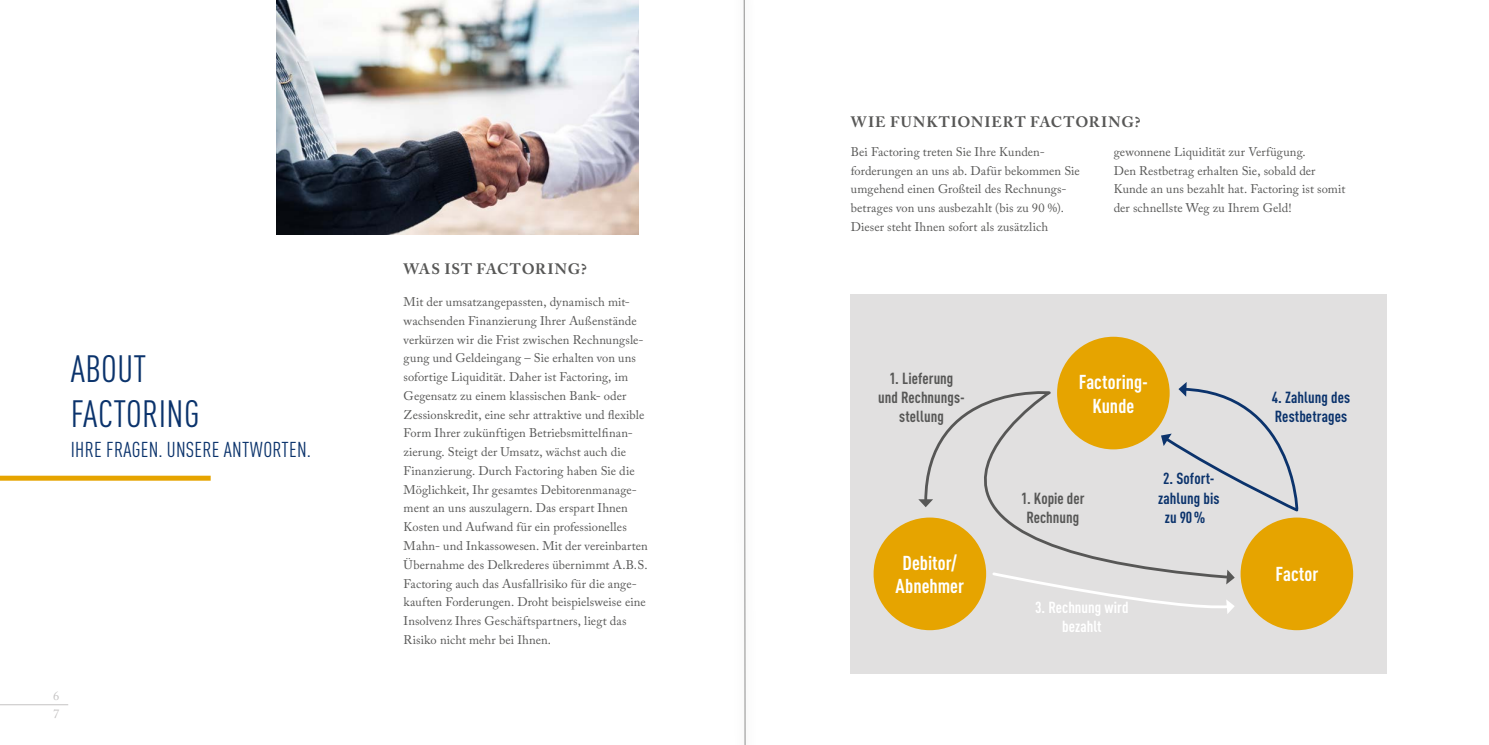
<style>
.page{position:relative;width:1489px;height:745px;background:#fff}
.page>*{position:absolute;margin:0;border:0;box-sizing:border-box;transform-origin:0 0}
.t1{font:condensed 37.5px/45px "DINOT";letter-spacing:.01em;color:#0b336c}
.t2{font:condensed 21.25px "DINOT";letter-spacing:.01em;color:#0b336c}
.t3{font:700 condensed 19.88px/23.9px "DINOT";color:#fff;text-align:center}
.t4{font:700 condensed 15.88px/19px "DINOT";color:#575756;text-align:center}
.t5{font:700 condensed 15.88px/19px "DINOT";letter-spacing:.005em;color:#0b336c;text-align:center}
.t6{font:700 condensed 15.88px/19px "DINOT";color:#fff;text-align:center}
.t7{font:700 15px "Adobe Caslon Pro";letter-spacing:.06em;color:#575756}
.t8{font:12.5px/18.8px "Adobe Caslon Pro";letter-spacing:.005em;color:#575756}
.t9{font:12.5px/17.8px "Adobe Caslon Pro";color:#c5c3c3}
</style>
<div class="page">
<hr style="left:0;top:704px;width:68px;height:1px;background:#c5c3c3">
<img style="left:276px;top:0;width:362px;height:234px">
<div style="left:0;top:475px;width:211px;height:5px;background:#e6a400"></div>
<div style="left:850px;top:294px;width:536px;height:379px;background:#e1e0e0"></div>
<div style="left:873px;top:517px;width:113px;height:112px;background:#e6a400;border-radius:50%"></div>
<div style="left:1240px;top:517px;width:112px;height:112px;background:#e6a400;border-radius:50%"></div>
<svg style="left:873px;top:391px;width:291px;height:189px"></svg>
<div style="left:1057px;top:336px;width:112px;height:113px;background:#e6a400;border-radius:50%"></div>
<svg style="left:990px;top:569px;width:244px;height:44px"></svg>
<svg style="left:1160px;top:381px;width:139px;height:131px"></svg>
<svg style="left:743px;top:0;width:2px;height:744px"></svg>
<h1 class="t1" style="left:71px;top:344px;width:130px">ABOUT<br>FACTORING</h1>
<h2 class="t2" style="left:71px;top:434px;width:242px">IHRE FRAGEN. UNSERE ANTWORTEN.</h2>
<p class="t9" style="left:53px;top:686px;width:8px">6<br>7</p>
<p class="t7" style="left:403px;top:260px;width:185px">WAS IST FACTORING?</p>
<p class="t8" style="left:403px;top:292px;width:246px">Mit der umsatzangepassten, dynamisch mit&shy;wachsenden Finanzierung Ihrer Außenstände verkürzen wir die Frist zwischen Rechnungsle&shy;gung und Geldeingang – Sie erhalten von uns sofortige Liquidität. Daher ist Factoring, im Gegensatz zu einem klassischen Bank- oder Zessionskredit, eine sehr attraktive und flexible Form Ihrer zukünftigen Betriebsmittelfinan&shy;zierung. Steigt der Umsatz, wächst auch die Finanzierung. Durch Factoring haben Sie die Möglichkeit, Ihr gesamtes Debitorenmanage&shy;ment an uns auszulagern. Das erspart Ihnen Kosten und Aufwand für ein professionelles Mahn- und Inkassowesen. Mit der vereinbarten Übernahme des Delkrederes übernimmt A.B.S.<br>Factoring auch das Ausfallrisiko für die ange&shy;kauften Forderungen. Droht beispielsweise eine Insolvenz Ihres Geschäftspartners, liegt das Risiko nicht mehr bei Ihnen.</p>
<p class="t7" style="left:850px;top:113px;width:291px">WIE FUNKTIONIERT FACTORING?</p>
<p class="t8" style="left:850px;top:142px;width:230px">Bei Factoring treten Sie Ihre Kunden&shy;forderungen an uns ab. Dafür bekommen Sie umgehend einen Großteil des Rechnungs&shy;betrages von uns ausbezahlt (bis zu 90 %).<br>Dieser steht Ihnen sofort als zusätzlich</p>
<p class="t8" style="left:1113px;top:142px;width:233px">gewonnene Liquidität zur Verfügung.<br>Den Restbetrag erhalten Sie, sobald der Kunde an uns bezahlt hat. Factoring ist somit der schnellste Weg zu Ihrem Geld!</p>
<p class="t4" style="left:878px;top:367px;width:88px">1. Lieferung und Rechnungs&shy;stellung</p>
<h3 class="t3" style="left:895px;top:549px;width:70px">Debitor/<br>Abnehmer</h3>
<h3 class="t3" style="left:1078px;top:368px;width:71px">Factoring-<br>Kunde</h3>
<p class="t4" style="left:1021px;top:487px;width:65px">1. Kopie der<br>Rechnung</p>
<p class="t5" style="left:1158px;top:468px;width:63px">2. Sofort&shy;zahlung bis zu 90%</p>
<p class="t6" style="left:1035px;top:596px;width:95px">3. Rechnung wird bezahlt</p>
<p class="t5" style="left:1271px;top:386px;width:80px;text-align:left">4. Zahlung des<br>Restbetrages</p>
<h3 class="t3" style="left:1275px;top:561px;width:44px">Factor</h3>
</div>
